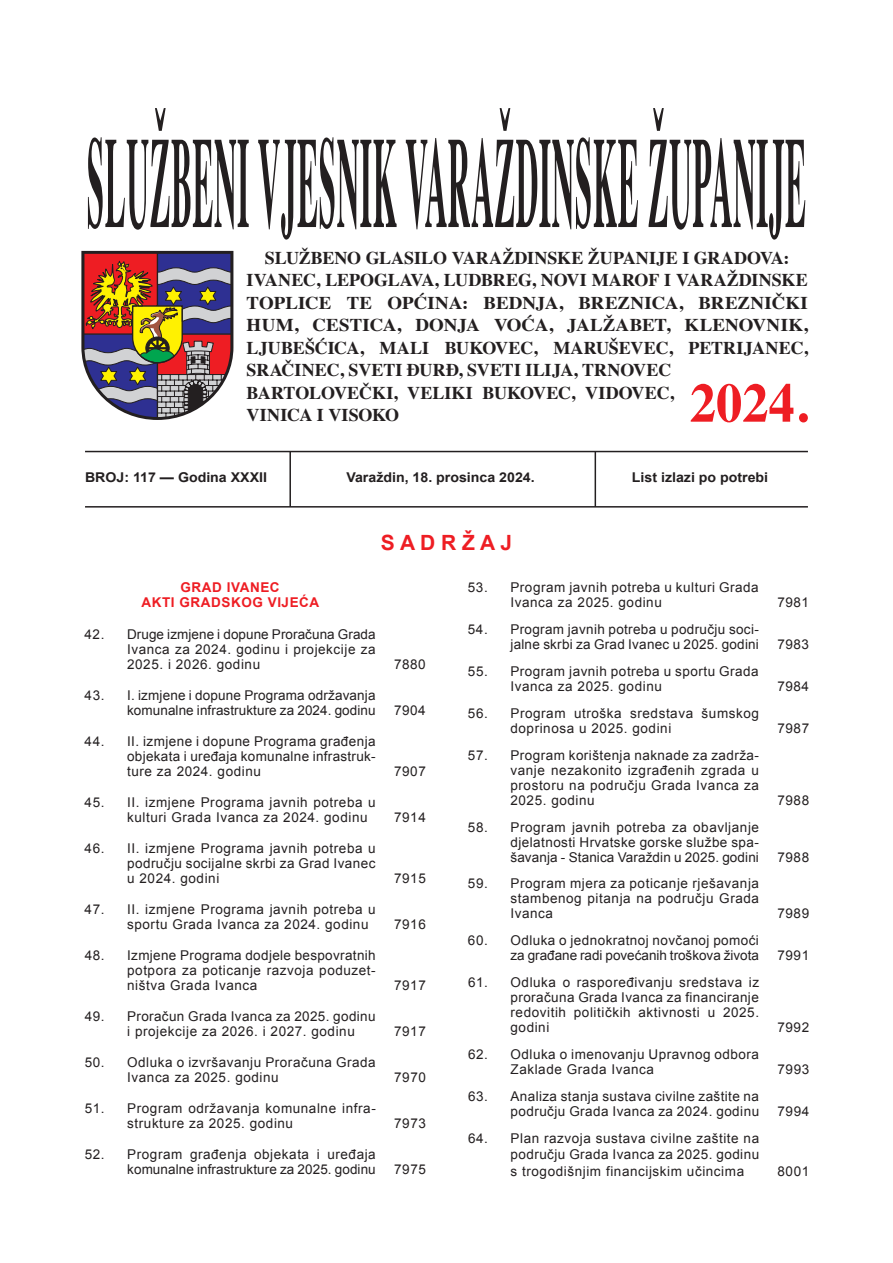
<style>
.page{position:relative;width:893px;height:1263px;background:#fff}
.page>*{position:absolute;margin:0;border:0;box-sizing:border-box;transform-origin:0 0}
.t1{font:700 55.2px "Times";color:#ee1d23;scale:.95 1}
.t2{font:700 21px "Arial";color:#ee1d23}
.t3{font:700 18px/22.5px "Times";color:#231f20}
.t4{font:13.5px/15px "Arial";letter-spacing:.04em;color:#231f20;text-align:justify}
.t5{font:13.5px/15px "Arial";letter-spacing:.005em;color:#231f20;text-align:right}
.t6{font:13.5px/15px "Arial";color:#231f20;text-align:right}
.t7{font:700 13.5px "Arial";color:#231f20;scale:1.05 1}
.t8{font:700 13.5px/15px "Arial";letter-spacing:.04em;color:#ee1d23;text-align:center}
</style>
<div class="page">
<hr style="left:85px;top:451px;width:723px;height:1px;background:#231f20">
<hr style="left:85px;top:506px;width:723px;height:2px;background:#231f20">
<hr style="left:595px;top:451px;width:1px;height:56px;background:#231f20">
<hr style="left:289px;top:451px;width:2px;height:56px;background:#231f20">
<svg style="left:88px;top:108px;width:717px;height:132px"></svg>
<svg style="left:81px;top:250px;width:152px;height:170px;background:#94706a"></svg>
<p class="t3" style="left:247px;top:244px;width:563px;text-indent:18px">SLUŽBENO GLASILO VARAŽDINSKE ŽUPANIJE I GRADOVA:<br>IVANEC, LEPOGLAVA, LUDBREG, NOVI MAROF I VARAŽDINSKE TOPLICE TE OPĆINA: BEDNJA, BREZNICA, BREZNIČKI HUM, CESTICA, DONJA VOĆA, JALŽABET, KLENOVNIK, LJUBEŠĆICA, MALI BUKOVEC, MARUŠEVEC, PETRIJANEC, SRAČINEC, SVETI ĐURĐ, SVETI ILIJA, TRNOVEC BARTOLOVEČKI, VELIKI BUKOVEC, VIDOVEC,<br>VINICA I VISOKO</p>
<h1 class="t1" style="left:690px;top:350px;width:126px">2024.</h1>
<p class="t7" style="left:85px;top:468px;width:175px">BROJ: 117 — Godina XXXII</p>
<p class="t7" style="left:346px;top:468px;width:181px">Varaždin, 18. prosinca 2024.</p>
<p class="t7" style="left:632px;top:468px;width:131px">List izlazi po potrebi</p>
<h2 class="t2" style="left:381px;top:529px;width:133px">S A D R Ž A J</h2>
<p class="t8" style="left:141px;top:581px;width:179px">GRAD IVANEC<br>AKTI GRADSKOG VIJEĆA</p>
<p class="t4" style="left:127px;top:626px;width:250px;text-indent:-43px">42. Druge izmjene i dopune Proračuna Grada Ivanca za 2024. godinu i projekcije za 2025. i 2026. godinu</p>
<p class="t5" style="left:85px;top:687px;width:293px">43. I. izmjene i dopune Programa održavanja komunalne infrastrukture za 2024. godinu</p>
<p class="t4" style="left:127px;top:734px;width:250px;text-indent:-43px">44. II. izmjene i dopune Programa građenja objekata i uređaja komunalne infrastruk&shy;ture za 2024. godinu</p>
<p class="t4" style="left:127px;top:795px;width:250px;text-indent:-43px">45. II. izmjene Programa javnih potreba u kulturi Grada Ivanca za 2024. godinu</p>
<p class="t4" style="left:127px;top:841px;width:250px;text-indent:-43px">46. II. izmjene Programa javnih potreba u području socijalne skrbi za Grad Ivanec u 2024. godini</p>
<p class="t4" style="left:127px;top:902px;width:250px;text-indent:-43px">47. II. izmjene Programa javnih potreba u sportu Grada Ivanca za 2024. godinu</p>
<p class="t4" style="left:127px;top:948px;width:250px;text-indent:-43px">48. Izmjene Programa dodjele bespovratnih potpora za poticanje razvoja poduzet&shy;ništva Grada Ivanca</p>
<p class="t4" style="left:127px;top:1009px;width:250px;text-indent:-43px">49. Proračun Grada Ivanca za 2025. godinu i projekcije za 2026. i 2027. godinu</p>
<p class="t4" style="left:127px;top:1055px;width:250px;text-indent:-43px">50. Odluka o izvršavanju Proračuna Grada<br>Ivanca za 2025. godinu</p>
<p class="t4" style="left:127px;top:1101px;width:250px;text-indent:-43px">51. Program održavanja komunalne infra&shy;strukture za 2025. godinu</p>
<p class="t5" style="left:85px;top:1147px;width:293px">52. Program građenja objekata i uređaja komunalne infrastrukture za 2025. godinu</p>
<p class="t4" style="left:394px;top:656px;width:33px">7880</p>
<p class="t4" style="left:394px;top:702px;width:33px">7904</p>
<p class="t4" style="left:394px;top:764px;width:33px">7907</p>
<p class="t4" style="left:394px;top:810px;width:33px">7914</p>
<p class="t4" style="left:394px;top:871px;width:33px">7915</p>
<p class="t4" style="left:394px;top:917px;width:33px">7916</p>
<p class="t4" style="left:394px;top:978px;width:33px">7917</p>
<p class="t4" style="left:394px;top:1024px;width:33px">7917</p>
<p class="t4" style="left:394px;top:1070px;width:33px">7970</p>
<p class="t4" style="left:394px;top:1116px;width:33px">7973</p>
<p class="t4" style="left:394px;top:1162px;width:33px">7975</p>
<p class="t4" style="left:510px;top:580px;width:250px;text-indent:-43px">53. Program javnih potreba u kulturi Grada<br>Ivanca za 2025. godinu</p>
<p class="t4" style="left:468px;top:622px;width:293px;text-align:right">54. Program javnih potreba u području soci&shy;jalne skrbi za Grad Ivanec u 2025. godini</p>
<p class="t4" style="left:510px;top:664px;width:250px;text-indent:-43px">55. Program javnih potreba u sportu Grada<br>Ivanca za 2025. godinu</p>
<p class="t4" style="left:510px;top:706px;width:250px;text-indent:-43px">56. Program utroška sredstava šumskog doprinosa u 2025. godini</p>
<p class="t4" style="left:510px;top:748px;width:250px;text-indent:-43px">57. Program korištenja naknade za zadrža&shy;vanje nezakonito izgrađenih zgrada u prostoru na području Grada Ivanca za 2025. godinu</p>
<p class="t4" style="left:510px;top:819px;width:250px;text-indent:-43px">58. Program javnih potreba za obavljanje djelatnosti Hrvatske gorske službe spa&shy;šavanja - Stanica Varaždin u 2025. godini</p>
<p class="t4" style="left:510px;top:876px;width:250px;text-indent:-43px">59. Program mjera za poticanje rješavanja stambenog pitanja na području Grada Ivanca</p>
<p class="t6" style="left:468px;top:933px;width:292px">60. Odluka o jednokratnoj novčanoj pomoći za građane radi povećanih troškova života</p>
<p class="t4" style="left:510px;top:975px;width:250px;text-indent:-43px">61. Odluka o raspoređivanju sredstava iz proračuna Grada Ivanca za financiranje redovitih političkih aktivnosti u 2025. godini</p>
<p class="t4" style="left:511px;top:1047px;width:250px;text-indent:-43px">62. Odluka o imenovanju Upravnog odbora<br>Zaklade Grada Ivanca</p>
<p class="t4" style="left:468px;top:1089px;width:293px;text-align:right">63. Analiza stanja sustava civilne zaštite na području Grada Ivanca za 2024. godinu</p>
<p class="t4" style="left:511px;top:1130px;width:250px;line-height:16.5px;text-indent:-43px">64. Plan razvoja sustava civilne zaštite na području Grada Ivanca za 2025. godinu s trogodišnjim financijskim učincima</p>
<p class="t4" style="left:777px;top:595px;width:33px">7981</p>
<p class="t4" style="left:777px;top:637px;width:33px">7983</p>
<p class="t4" style="left:777px;top:679px;width:33px">7984</p>
<p class="t4" style="left:777px;top:721px;width:33px">7987</p>
<p class="t4" style="left:777px;top:793px;width:33px">7988</p>
<p class="t4" style="left:777px;top:849px;width:33px">7988</p>
<p class="t4" style="left:777px;top:906px;width:33px">7989</p>
<p class="t4" style="left:777px;top:948px;width:33px">7991</p>
<p class="t4" style="left:777px;top:1020px;width:33px">7992</p>
<p class="t4" style="left:777px;top:1062px;width:33px">7993</p>
<p class="t4" style="left:777px;top:1104px;width:33px">7994</p>
<p class="t4" style="left:777px;top:1163px;width:33px">8001</p>
</div>
